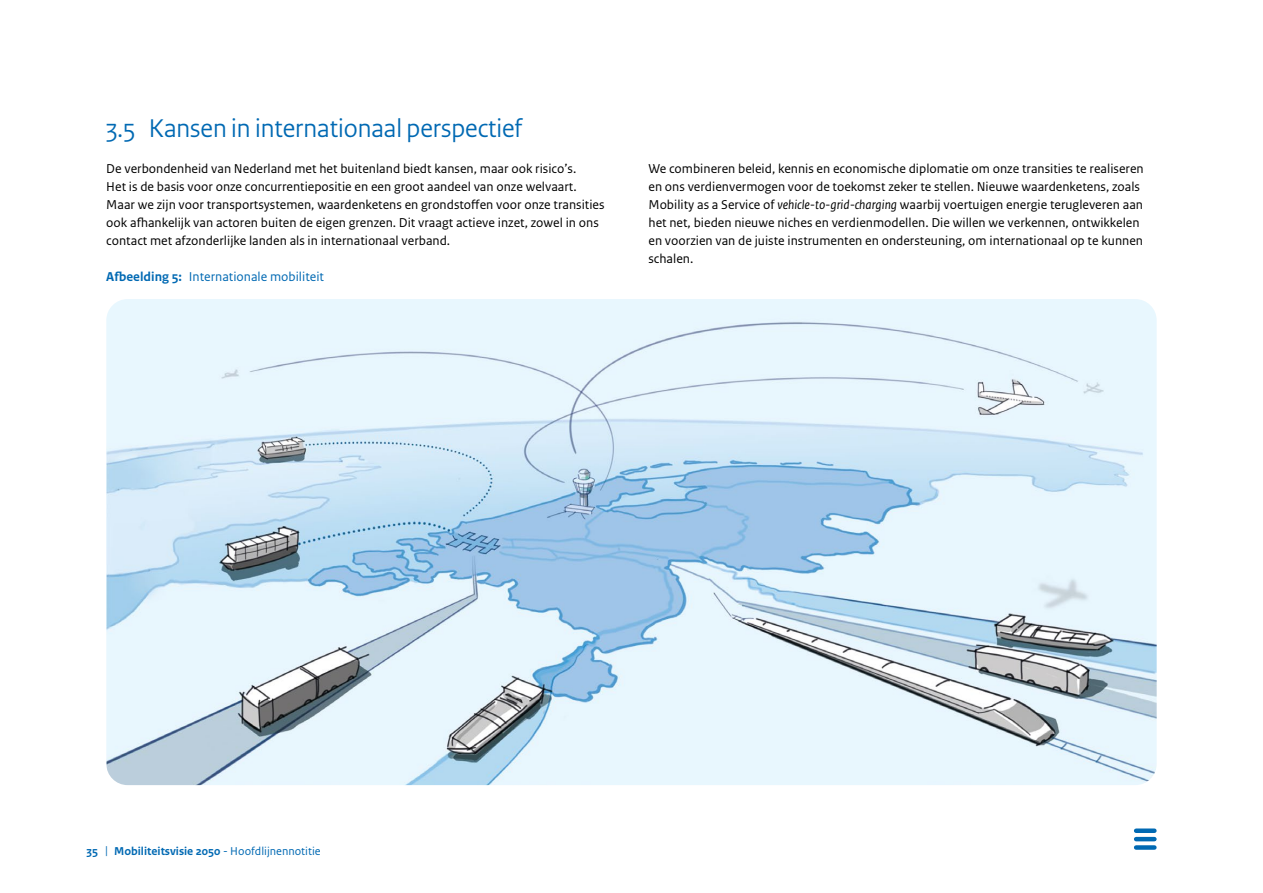
<style>
.page{position:relative;width:1263px;height:893px;background:#fff}
.page>*{position:absolute;margin:0;border:0;box-sizing:border-box;transform-origin:0 0}
.Paragraaf_H3{font:27px "Rijksoverheid Sans Heading";color:#0069b3}
.Platte_tekst_-_P{font:13.5px/18px "Rijksoverheid Sans Text";color:#000}
.Figuurtitel{font:13.5px "Rijksoverheid Sans Text";color:#0069b3}
.t1{font:700 12px "Rijksoverheid Sans Text";color:#0069b3}
.s1{font-weight:700}
.s2{font-style:italic}
.s3{font-weight:400}
</style>
<div class="page">
<div style="left:1136px;top:828px;width:18px;height:5px;background:#0069b3"></div>
<hr style="left:1136px;top:837px;width:18px;height:4px;background:#0069b3">
<div style="left:1136px;top:845px;width:18px;height:5px;background:#0069b3"></div>
<img style="left:106px;top:299px;width:1051px;height:486px">
<h3 class="Paragraaf_H3" style="left:106px;top:113px;width:418px">3.5 Kansen in internationaal perspectief</h3>
<p class="Platte_tekst_-_P" style="left:106px;top:160px;width:500px">De verbondenheid van Nederland met het buitenland biedt kansen, maar ook risico’s.<br>Het is de basis voor onze concurrentiepositie en een groot aandeel van onze welvaart.<br>Maar we zijn voor transportsystemen, waardenketens en grondstoffen voor onze transities ook afhankelijk van actoren buiten de eigen grenzen. Dit vraagt actieve inzet, zowel in ons contact met afzonderlijke landen als in internationaal verband.</p>
<p class="Figuurtitel" style="left:106px;top:269px;width:219px"><span class="s1">Afbeelding 5:</span> Internationale mobiliteit</p>
<p class="Platte_tekst_-_P" style="left:648px;top:160px;width:497px">We combineren beleid, kennis en economische diplomatie om onze transities te realiseren en ons verdienvermogen voor de toekomst zeker te stellen. Nieuwe waardenketens, zoals Mobility as a Service of <span class="s2">vehicle-to-grid-charging</span> waarbij voertuigen energie terugleveren aan het net, bieden nieuwe niches en verdienmodellen. Die willen we verkennen, ontwikkelen en voorzien van de juiste instrumenten en ondersteuning, om internationaal op te kunnen schalen.</p>
<p class="t1" style="left:87px;top:844px;width:236px">35 <span class="s3">|</span> Mobiliteitsvisie 2050 <span class="s3">- Hoofdlijnennotitie</span></p>
</div>
